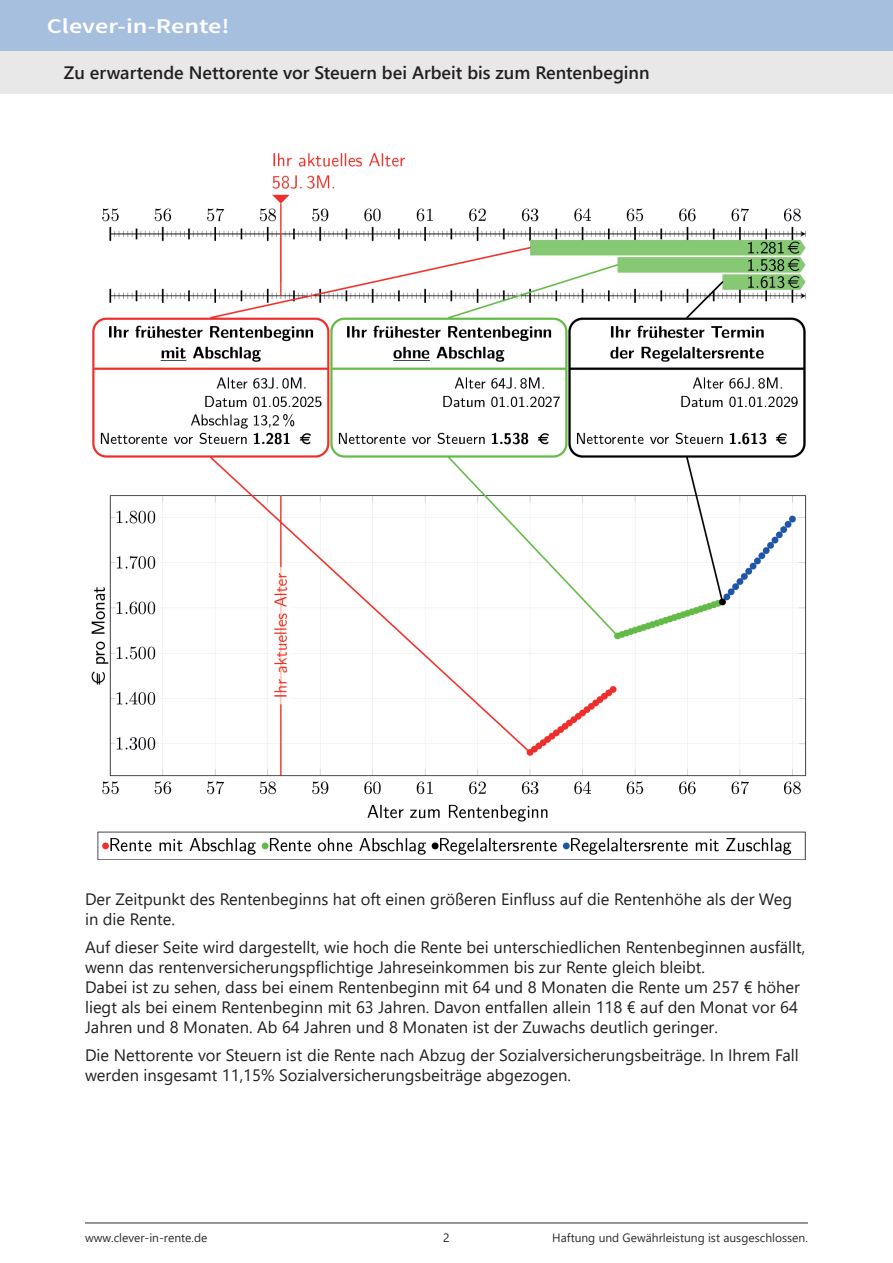
<style>
.page{position:relative;width:893px;height:1263px;background:#fff}
.page>*{position:absolute;margin:0;border:0;box-sizing:border-box;transform-origin:0 0}
.t1{font:21px "Source Sans Variable";letter-spacing:.035em;color:#fff;scale:1.25 1}
.t2{font:600 18px "Segoe UI";color:#231f20}
.t3{font:16.5px/19.8px "Segoe UI";color:#231f20}
.t4{font:12px "Segoe UI";color:#292c2f}
.t5{font:12px "Segoe UI";color:#231f20}
</style>
<div class="page">
<hr style="left:85px;top:1222px;width:723px;height:1px;background:#292c2f">
<img style="left:91px;top:153px;width:716px;height:706px">
<div style="left:0;top:0;width:893px;height:51px;background:#a7bfdf"></div>
<div style="left:0;top:51px;width:893px;height:43px;background:#e8e8e8"></div>
<p class="t1" style="left:47px;top:14px;width:146px">Clever-in-Rente!</p>
<p class="t2" style="left:64px;top:55px;width:587px">Zu erwartende Nettorente vor Steuern bei Arbeit bis zum Rentenbeginn</p>
<p class="t3" style="left:85px;top:888px;width:708px">Der Zeitpunkt des Rentenbeginns hat oft einen größeren Einfluss auf die Rentenhöhe als der Weg in die Rente.</p>
<p class="t3" style="left:85px;top:936px;width:722px">Auf dieser Seite wird dargestellt, wie hoch die Rente bei unterschiedlichen Rentenbeginnen ausfällt, wenn das rentenversicherungspflichtige Jahreseinkommen bis zur Rente gleich bleibt.<br>Dabei ist zu sehen, dass bei einem Rentenbeginn mit 64 und 8 Monaten die Rente um 257 € höher liegt als bei einem Rentenbeginn mit 63 Jahren. Davon entfallen allein 118 € auf den Monat vor 64<br>Jahren und 8 Monaten. Ab 64 Jahren und 8 Monaten ist der Zuwachs deutlich geringer.</p>
<p class="t3" style="left:85px;top:1044px;width:715px">Die Nettorente vor Steuern ist die Rente nach Abzug der Sozialversicherungsbeiträge. In Ihrem Fall werden insgesamt 11,15% Sozialversicherungsbeiträge abgezogen.</p>
<p class="t4" style="left:85px;top:1226px;width:124px">www.clever-in-rente.de</p>
<p class="t5" style="left:443px;top:1226px;width:8px">2</p>
<p class="t4" style="left:552px;top:1226px;width:257px">Haftung und Gewährleistung ist ausgeschlossen.</p>
</div>
